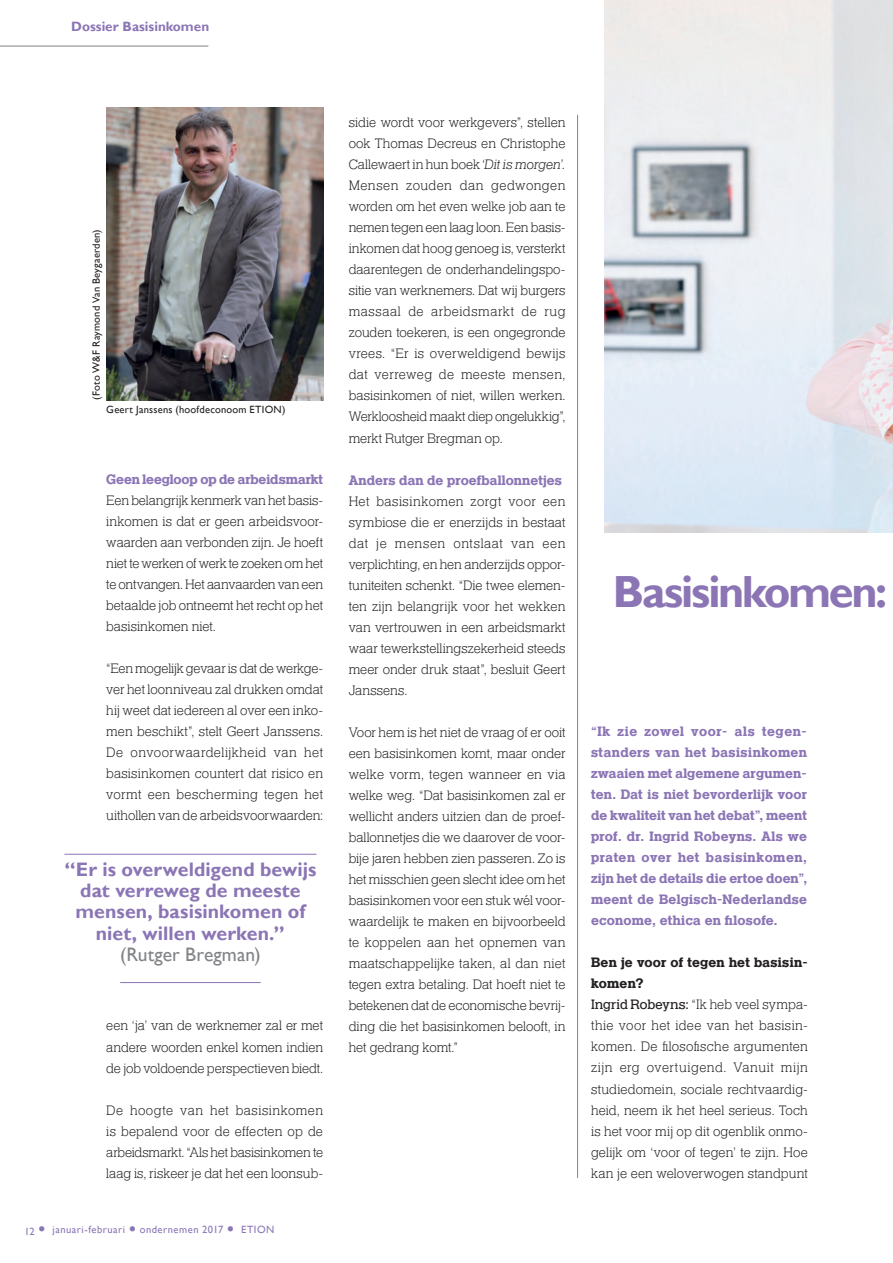
<style>
.page{position:relative;width:893px;height:1263px;background:#fff}
.page>*{position:absolute;margin:0;border:0;box-sizing:border-box;transform-origin:0 0}
.t1{font:700 45px "Gill Sans";letter-spacing:-.05em;color:#8b75b5}
.t2{font:700 19.5px/21.3px "Gill Sans";color:#8b75b5;text-align:center}
.t3{font:19.5px "Gill Sans";letter-spacing:.005em;color:#818386}
.t4{font:300 14.25px/21px "Helserif";color:#231f20;text-align:justify}
.t5{font:700 14.25px/21px "Helserif";letter-spacing:.005em;color:#8b75b5;text-align:justify}
.t6{font:700 13.5px "Gill Sans";color:#8b75b5}
.t7{font:10.5px "Gill Sans";letter-spacing:.02em;color:#231f20}
.t8{font:10.5px "Gill Sans";letter-spacing:.05em;color:#8b75b5}
.s1{font-size:21px}
.s2{font-style:italic}
.s3{font-weight:700}
.s4{font-family:"Helserif Boo";font-weight:400}
</style>
<div class="page">
<hr style="left:0;top:46px;width:208px;height:1px;background:#818386">
<hr style="left:64px;top:854px;width:252px;height:1px;background:#8b75b5">
<hr style="left:120px;top:982px;width:141px;height:1px;background:#8b75b5">
<img style="left:106px;top:107px;width:217px;height:293px">
<hr style="left:577px;top:115px;width:1px;height:1063px;background:#818386">
<img style="left:604px;top:0;width:289px;height:532px">
<p class="t6" style="left:71px;top:18px;width:139px">Dossier Basisinkomen</p>
<p class="t7" style="left:90px;top:400px;width:172px;rotate:-90deg">(Foto W&amp;F Raymond Van Beygaerden)</p>
<p class="t7" style="left:106px;top:404px;width:181px">Geert Janssens (hoofdeconoom ETION)</p>
<p class="t5" style="left:106px;top:470px;width:218px">Geen leegloop op de arbeidsmarkt</p>
<p class="t4" style="left:106px;top:491px;width:218px">Een belangrijk kenmerk van het basis&shy;inkomen is dat er geen arbeidsvoor&shy;waarden aan verbonden zijn. Je hoeft niet te werken of werk te zoeken om het te ontvangen. Het aanvaarden van een betaalde job ontneemt het recht op het basisinkomen niet.</p>
<p class="t4" style="left:106px;top:659px;width:218px">“Een mogelijk gevaar is dat de werkge&shy;ver het loonniveau zal drukken omdat hij weet dat iedereen al over een inko&shy;men beschikt”, stelt Geert Janssens.<br>De onvoorwaardelijkheid van het basisinkomen countert dat risico en vormt een bescherming tegen het uithollen van de arbeidsvoorwaarden:</p>
<h2 class="t2" style="left:64px;top:859px;width:253px">“Er is overweldigend bewijs dat verreweg de meeste mensen, basisinkomen of niet, willen werken.”</h2>
<h2 class="t3" style="left:120px;top:943px;width:142px">(Rutger Bregman)</h2>
<p class="t4" style="left:106px;top:1016px;width:218px">een ‘ja’ van de werknemer zal er met andere woorden enkel komen indien de job voldoende perspectieven biedt.</p>
<p class="t4" style="left:106px;top:1100px;width:218px">De hoogte van het basisinkomen is bepalend voor de effecten op de arbeidsmarkt. “Als het basisinkomen te laag is, riskeer je dat het een loonsub-</p>
<p class="t8" style="left:24px;top:1223px;width:251px">12 <span class="s1">•</span> januari-februari <span class="s1">•</span> ondernemen 2017 <span class="s1">•</span> ETION</p>
<p class="t4" style="left:349px;top:113px;width:218px">sidie wordt voor werkgevers”, stellen ook Thomas Decreus en Christophe Callewaert in hun boek <span class="s2">‘Dit is morgen’.<br></span>Mensen zouden dan gedwongen worden om het even welke job aan te nemen tegen een laag loon. Een basis&shy;inkomen dat hoog genoeg is, versterkt daarentegen de onderhandelingspo&shy;sitie van werknemers. Dat wij burgers massaal de arbeidsmarkt de rug zouden toekeren, is een ongegronde vrees. “Er is overweldigend bewijs dat verreweg de meeste mensen, basisinkomen of niet, willen werken.<br>Werkloosheid maakt diep ongelukkig”, merkt Rutger Bregman op.</p>
<p class="t5" style="left:349px;top:470px;width:215px">Anders dan de proefballonnetjes</p>
<p class="t4" style="left:349px;top:491px;width:218px">Het basisinkomen zorgt voor een symbiose die er enerzijds in bestaat dat je mensen ontslaat van een verplichting, en hen anderzijds oppor&shy;tuniteiten schenkt. “Die twee elemen&shy;ten zijn belangrijk voor het wekken van vertrouwen in een arbeidsmarkt waar tewerkstellingszekerheid steeds meer onder druk staat”, besluit Geert Janssens.</p>
<p class="t4" style="left:349px;top:722px;width:218px">Voor hem is het niet de vraag of er ooit een basisinkomen komt, maar onder welke vorm, tegen wanneer en via welke weg. “Dat basisinkomen zal er wellicht anders uitzien dan de proef&shy;ballonnetjes die we daarover de voor&shy;bije jaren hebben zien passeren. Zo is het misschien geen slecht idee om het basisinkomen voor een stuk wél voor&shy;waardelijk te maken en bijvoorbeeld te koppelen aan het opnemen van maatschappelijke taken, al dan niet tegen extra betaling. Dat hoeft niet te betekenen dat de economische bevrij&shy;ding die het basisinkomen belooft, in het gedrang komt.”</p>
<h1 class="t1" style="left:613px;top:565px;width:276px">Basisinkomen:</h1>
<p class="t5" style="left:591px;top:722px;width:218px">“Ik zie zowel voor- als tegen&shy;standers van het basisinkomen zwaaien met algemene argumen&shy;ten. Dat is niet bevorderlijk voor de kwaliteit van het debat”, meent prof. dr. Ingrid Robeyns. Als we praten over het basisinkomen, zijn het de details die ertoe doen”, meent de Belgisch-Nederlandse econome, ethica en filosofe.</p>
<p class="t4" style="left:591px;top:953px;width:218px;text-align:left"><span class="s3">Ben je voor of tegen het basisin&shy;komen?<br></span><span class="s4">Ingrid Robeyns:</span> “Ik heb veel sympa&shy;thie voor het idee van het basisin&shy;komen. De filosofische argumenten zijn erg overtuigend. Vanuit mijn studiedomein, sociale rechtvaardig&shy;heid, neem ik het heel serieus. Toch is het voor mij op dit ogenblik onmo&shy;gelijk om ‘voor of tegen’ te zijn. Hoe kan je een weloverwogen standpunt</p>
</div>
